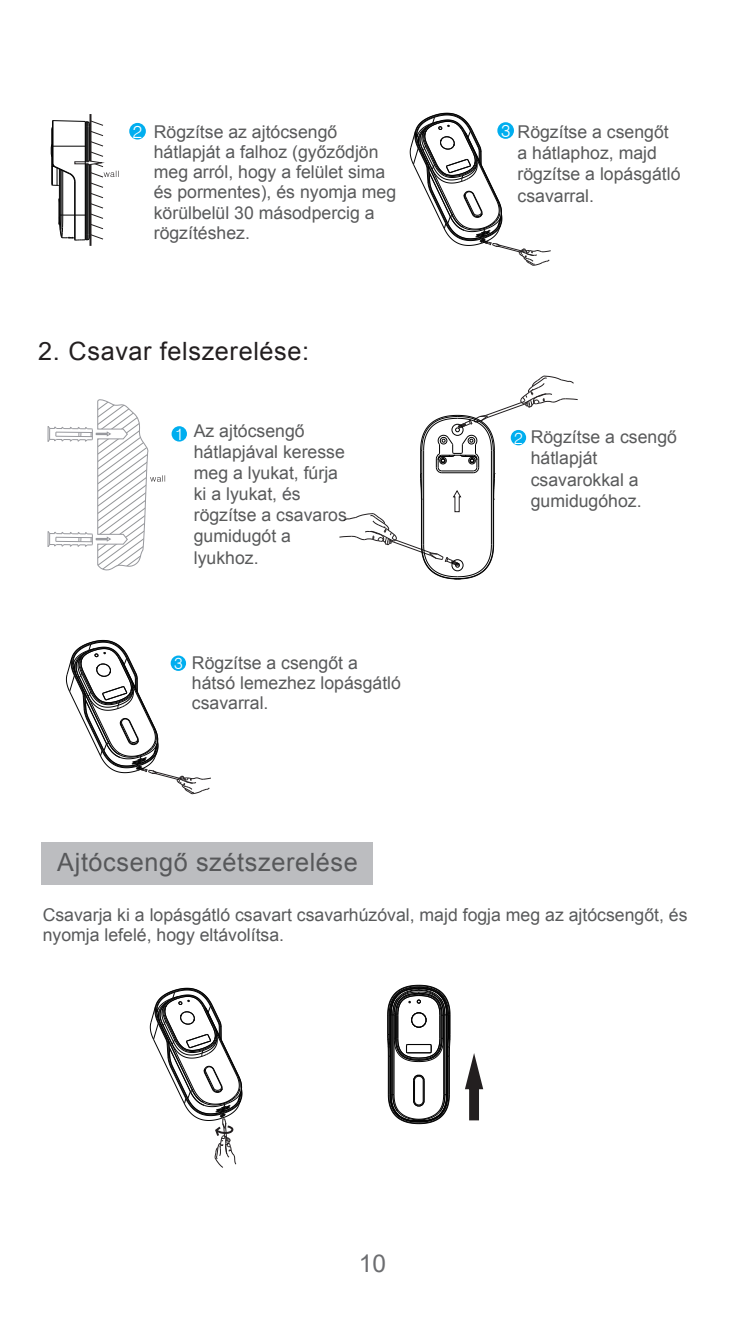
<style>
.page{position:relative;width:745px;height:1335px;background:#fff}
.page>*{position:absolute;margin:0;border:0;box-sizing:border-box;transform-origin:0 0}
.t1{font:25.2px "Arial";letter-spacing:.025em;color:#57585a}
.t2{font:25.2px "Arial";letter-spacing:.025em;color:#231f20}
.t3{font:24.5px "Arial";color:#6c6d70}
.t4{font:17.5px/21px "Arial";color:#595a5b}
.t5{font:300 17.5px "Swiss 721 BT";color:#fff}
.t6{font:300 16.45px "Swiss 721 BT";color:#fff}
.s1{font-family:"Swiss 721 BT";font-weight:300;color:#fff}
.s2{font-family:"Swiss 721 BT";font-weight:300;font-size:16.45px;color:#fff}
</style>
<div class="page">
<div style="left:41px;top:842px;width:331px;height:43px;background:#bcbdc0"></div>
<hr style="left:89px;top:114px;width:2px;height:132px;background:#231f20">
<svg style="left:47px;top:399px;width:118px;height:172px"></svg>
<svg style="left:465px;top:1053px;width:19px;height:68px"></svg>
<div style="left:129px;top:123px;width:17px;height:16px;background:#00aeef;border-radius:50%"></div>
<div style="left:171px;top:426px;width:16px;height:15px;background:#00aeef;border-radius:50%"></div>
<svg style="left:339px;top:375px;width:239px;height:205px"></svg>
<hr style="left:387px;top:1056px;width:1px;height:38px;background:#030303">
<hr style="left:388px;top:1056px;width:1px;height:38px;background:#030303">
<hr style="left:389px;top:1056px;width:2px;height:38px;background:#030303">
<hr style="left:392px;top:1014px;width:1px;height:80px;background:#030303">
<hr style="left:393px;top:1014px;width:1px;height:80px;background:#030303">
<hr style="left:443px;top:1014px;width:1px;height:80px;background:#030303">
<hr style="left:444px;top:1014px;width:1px;height:80px;background:#030303">
<hr style="left:445px;top:1014px;width:2px;height:80px;background:#030303">
<hr style="left:447px;top:1056px;width:1px;height:38px;background:#030303">
<hr style="left:448px;top:1056px;width:1px;height:38px;background:#030303">
<svg style="left:387px;top:1074px;width:63px;height:50px"></svg>
<svg style="left:387px;top:984px;width:63px;height:78px"></svg>
<svg style="left:51px;top:119px;width:66px;height:122px"></svg>
<svg style="left:409px;top:112px;width:142px;height:154px"></svg>
<svg style="left:66px;top:639px;width:145px;height:155px"></svg>
<svg style="left:149px;top:987px;width:93px;height:181px"></svg>
<p class="t5" style="left:133px;top:121px;width:11px">2</p>
<p class="t4" style="left:154px;top:122px;width:244px">Rögzítse az ajtócsengő hátlapját a falhoz (győződjön meg arról, hogy a felület sima és pormentes), és nyomja meg körülbelül 30 másodpercig a rögzítéshez.</p>
<p class="t4" style="left:517px;top:122px;width:164px;text-indent:-16px"><span class="s1">3</span> Rögzítse a csengőt a hátlaphoz, majd rögzítse a lopásgátló csavarral.</p>
<p class="t2" style="left:38px;top:334px;width:272px">2. Csavar felszerelése:</p>
<p class="t6" style="left:175px;top:424px;width:10px">1</p>
<p class="t4" style="left:194px;top:420px;width:154px">Az ajtócsengő hátlapjával keresse meg a lyukat, fúrja ki a lyukat, és rögzítse a csavaros gumidugót a lyukhoz.</p>
<p class="t4" style="left:530px;top:427px;width:148px;text-indent:-16px"><span class="s2">2</span> Rögzítse a csengő hátlapját csavarokkal a gumidugóhoz.</p>
<p class="t6" style="left:174px;top:653px;width:10px">3</p>
<p class="t4" style="left:192px;top:652px;width:210px">Rögzítse a csengőt a hátsó lemezhez lopásgátló csavarral.</p>
<p class="t1" style="left:57px;top:845px;width:302px">Ajtócsengő szétszerelése</p>
<p class="t4" style="left:43px;top:905px;width:645px">Csavarja ki a lopásgátló csavart csavarhúzóval, majd fogja meg az ajtócsengőt, és nyomja lefelé, hogy eltávolítsa.</p>
<p class="t3" style="left:358px;top:1246px;width:29px">10</p>
</div>
